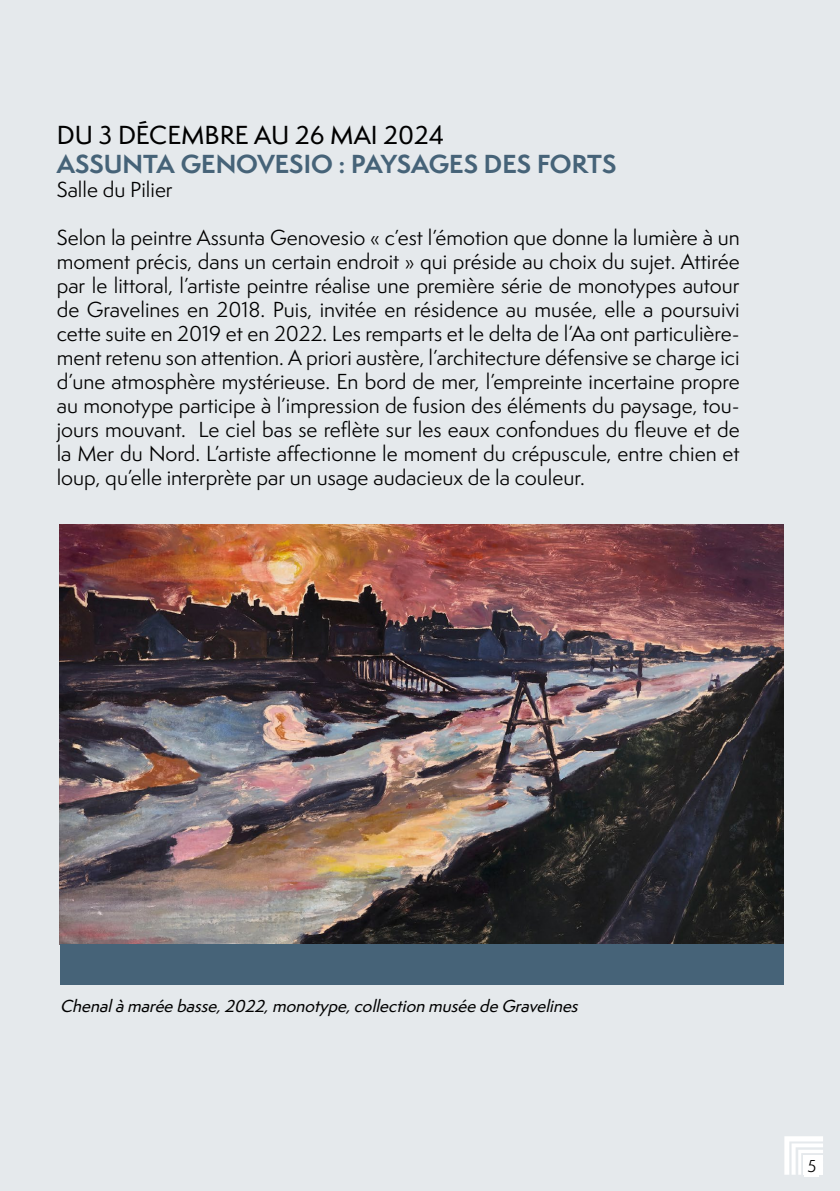
<style>
.page{position:relative;width:840px;height:1191px;background:#fff}
.page>*{position:absolute;margin:0;border:0;box-sizing:border-box;transform-origin:0 0}
.t1{font:700 24px "Semplicita Pro";color:#466378}
.t2{font:500 24px "Semplicita Pro";color:#000}
.t3{font:20px/24px "Semplicita Pro";color:#000;text-align:justify}
.t4{font:italic 500 16px "Semplicita Pro";color:#000}
.t5{font:16px "Semplicita Pro";color:#000}
</style>
<div class="page">
<div style="left:0;top:0;width:839px;height:1191px;background:#e5e9ec"></div>
<img style="left:60px;top:525px;width:722px;height:419px">
<svg style="left:784px;top:1136px;width:38px;height:38px"></svg>
<div style="left:803px;top:1155px;width:19px;height:20px;background:#fff"></div>
<div style="left:804px;top:1160px;width:15px;height:16px;background:#fff"></div>
<div style="left:60px;top:944px;width:722px;height:41px;background:#466378"></div>
<p class="t2" style="left:57px;top:118px;width:388px">DU 3 DÉCEMBRE AU 26 MAI 2024</p>
<p class="t1" style="left:57px;top:146px;width:561px">ASSUNTA GENOVESIO : PAYSAGES DES FORTS</p>
<p class="t3" style="left:57px;top:177px;width:117px">Salle du Pilier</p>
<p class="t3" style="left:57px;top:225px;width:684px">Selon la peintre Assunta Genovesio « c’est l’émotion que donne la lumière à un moment précis, dans un certain endroit » qui préside au choix du sujet. Attirée par le littoral, l’artiste peintre réalise une première série de monotypes autour de Gravelines en 2018. Puis, invitée en résidence au musée, elle a poursuivi cette suite en 2019 et en 2022. Les remparts et le delta de l’Aa ont particulière&shy;ment retenu son attention. A priori austère, l’architecture défensive se charge ici d’une atmosphère mystérieuse. En bord de mer, l’empreinte incertaine propre au monotype participe à l’impression de fusion des éléments du paysage, tou&shy;jours mouvant. Le ciel bas se reflète sur les eaux confondues du fleuve et de la Mer du Nord. L’artiste affectionne le moment du crépuscule, entre chien et loup, qu’elle interprète par un usage audacieux de la couleur.</p>
<p class="t4" style="left:60px;top:995px;width:523px">Chenalàmarée basse,2022,monotype,collection musée de Gravelines</p>
<p class="t5" style="left:807px;top:1154px;width:10px">5</p>
</div>
